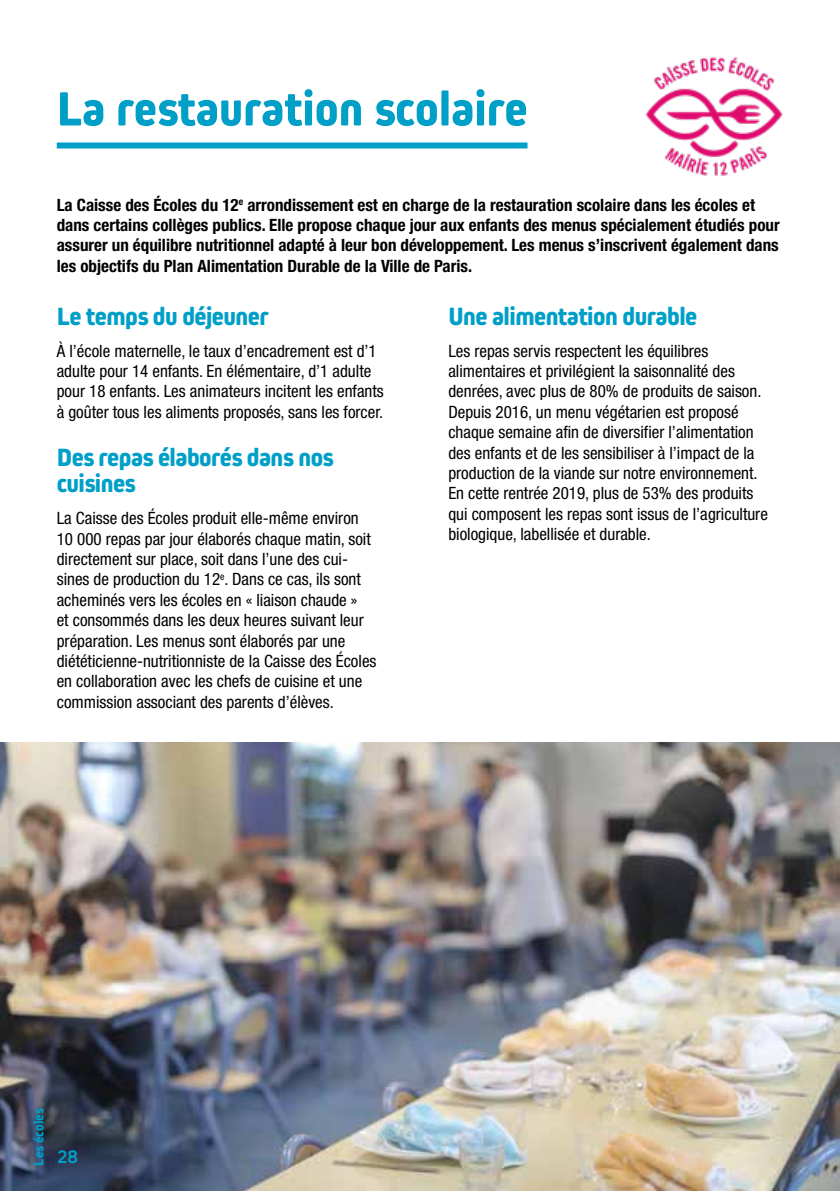
<style>
.page{position:relative;width:840px;height:1191px;background:#fff}
.page>*{position:absolute;margin:0;border:0;box-sizing:border-box;transform-origin:0 0}
.t1{font:800 50px "Kiro";color:#009fc8}
.t2{font:800 26px/26px "Kiro";letter-spacing:-.02em;color:#009fc8}
.t3{font:700 20px "Kiro";color:#009fc8}
.t4{font:condensed 17px/20.4px "Helvetica Neue LT Pro";color:#000}
.t5{font:700 condensed 17px/20.4px "Helvetica Neue LT Pro";color:#000}
.t6{font:800 14px "Kiro";color:#009fc8}
</style>
<div class="page">
<img style="left:0;top:743px;width:839px;height:448px">
<div style="left:57px;top:142px;width:470px;height:6px;background:#009fc8"></div>
<img style="left:645px;top:57px;width:138px;height:119px">
<h1 class="t1" style="left:57px;top:80px;width:472px">La restauration scolaire</h1>
<p class="t5" style="left:57px;top:194px;width:724px">La Caisse des Écoles du 12<sup>e</sup> arrondissement est en charge de la restauration scolaire dans les écoles et dans certains collèges publics. Elle propose chaque jour aux enfants des menus spécialement étudiés pour assurer un équilibre nutritionnel adapté à leur bon développement. Les menus s’inscrivent également dans les objectifs du Plan Alimentation Durable de la Ville de Paris.</p>
<h2 class="t2" style="left:448px;top:303px;width:250px">Une alimentation durable</h2>
<p class="t4" style="left:448px;top:340px;width:321px">Les repas servis respectent les équilibres alimentaires et privilégient la saisonnalité des denrées, avec plus de 80% de produits de saison.<br>Depuis 2016, un menu végétarien est proposé chaque semaine afin de diversifier l’alimentation des enfants et de les sensibiliser à l’impact de la production de la viande sur notre environnement.<br>En cette rentrée 2019, plus de 53% des produits qui composent les repas sont issus de l’agriculture biologique, labellisée et durable.</p>
<h2 class="t2" style="left:57px;top:303px;width:214px">Le temps du déjeuner</h2>
<p class="t4" style="left:57px;top:340px;width:328px">À l’école maternelle, le taux d’encadrement est d’1 adulte pour 14 enfants. En élémentaire, d’1 adulte pour 18 enfants. Les animateurs incitent les enfants à goûter tous les aliments proposés, sans les forcer.</p>
<h2 class="t2" style="left:57px;top:445px;width:278px">Des repas élaborés dans nos cuisines</h2>
<p class="t4" style="left:57px;top:508px;width:321px">La Caisse des Écoles produit elle-même environ 10 000 repas par jour élaborés chaque matin, soit directement sur place, soit dans l’une des cui&shy;sines de production du 12<sup>e</sup>. Dans ce cas, ils sont acheminés vers les écoles en « liaison chaude »<br>et consommés dans les deux heures suivant leur préparation. Les menus sont élaborés par une diététicienne-nutritionniste de la Caisse des Écoles en collaboration avec les chefs de cuisine et une commission associant des parents d’élèves.</p>
<p class="t6" style="left:31px;top:1165px;width:58px;rotate:-90deg">Les écoles</p>
<p class="t3" style="left:57px;top:1144px;width:23px">28</p>
</div>
